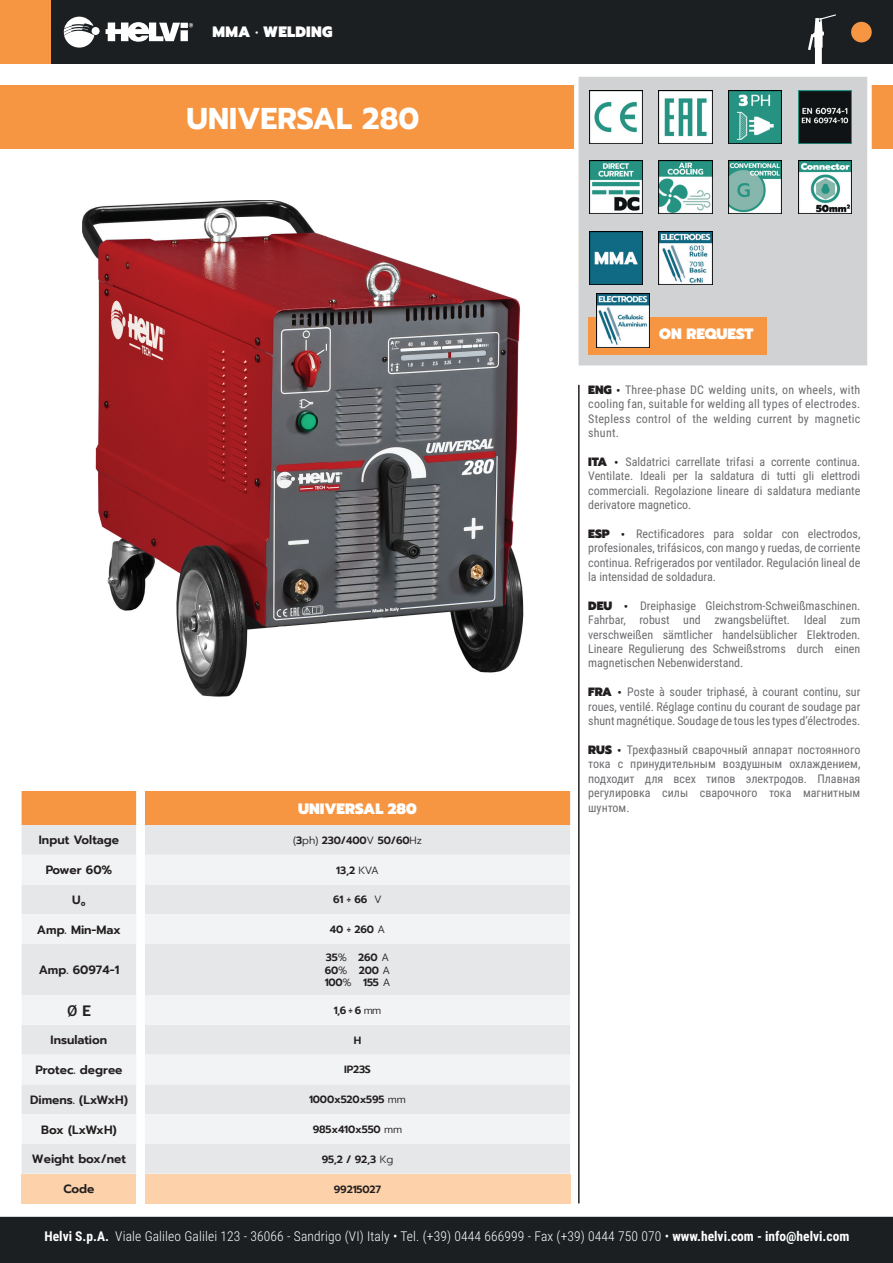
<style>
.page{position:relative;width:893px;height:1263px;background:#fff}
.page>*{position:absolute;margin:0;border:0;box-sizing:border-box;transform-origin:0 0}
.t1{font:700 30px "Prompt";color:#fff}
.t2{font:900 15px "Prompt";color:#fff}
.t3{font:900 15px "Prompt";letter-spacing:.02em;color:#fff}
.t4{font:500 15px "Roboto";color:#231f20}
.t5{font:300 13.5px "Roboto Condensed";letter-spacing:.01em;color:#fff}
.t6{font:12px/14.4px "Roboto Condensed";color:#6c6d70;text-align:justify}
.t7{font:600 12px "Prompt";color:#231f20}
.t8{font:600 12px "Prompt";letter-spacing:-.035em;color:#231f20}
.t9{font:600 10.5px/12.6px "Prompt";letter-spacing:-.015em;color:#231f20;text-align:justify}
.s1{font-weight:300}
.s2{font-family:"Prompt";font-weight:600}
.s3{font-family:"Prompt";font-weight:900;color:#231f20}
.s4{font-weight:700}
.s5{font-family:"Roboto"}
</style>
<div class="page">
<div style="left:0;top:1217px;width:893px;height:46px;background:#1b1f22"></div>
<div style="left:51px;top:0;width:842px;height:64px;background:#1b1f22"></div>
<div style="left:851px;top:22px;width:21px;height:20px;background:#f79642;border-radius:50%"></div>
<div style="left:0;top:0;width:51px;height:64px;background:#f79642"></div>
<svg style="left:64px;top:16px;width:36px;height:32px"></svg>
<svg style="left:106px;top:22px;width:87px;height:20px"></svg>
<hr style="left:578px;top:385px;width:2px;height:818px;background:#231f20">
<div style="left:0;top:85px;width:893px;height:64px;background:#f79642"></div>
<div style="left:574px;top:72px;width:298px;height:298px;background:#d1d2d4;border:4px solid #fff"></div>
<svg style="left:808px;top:14px;width:28px;height:59px"></svg>
<svg style="left:22px;top:791px;width:548px;height:383px;background:#eccaad"></svg>
<svg style="left:22px;top:855px;width:548px;height:289px;fill:#f2f3f4"></svg>
<div style="left:22px;top:1174px;width:114px;height:29px;background:#fdd1aa"></div>
<div style="left:145px;top:1174px;width:425px;height:29px;background:#fdd1aa"></div>
<img style="left:82px;top:200px;width:441px;height:496px">
<div style="left:588px;top:317px;width:178px;height:37px;background:#f79642"></div>
<img style="left:589px;top:91px;width:53px;height:53px">
<img style="left:659px;top:161px;width:53px;height:53px">
<img style="left:589px;top:231px;width:53px;height:53px">
<img style="left:659px;top:91px;width:53px;height:53px">
<img style="left:729px;top:91px;width:53px;height:53px">
<img style="left:729px;top:161px;width:53px;height:53px">
<img style="left:659px;top:231px;width:53px;height:53px">
<img style="left:596px;top:294px;width:54px;height:53px">
<img style="left:798px;top:91px;width:53px;height:53px">
<img style="left:798px;top:161px;width:53px;height:53px">
<img style="left:589px;top:161px;width:53px;height:53px">
<p class="t3" style="left:213px;top:20px;width:121px">MMA · WELDING</p>
<h1 class="t1" style="left:187px;top:96px;width:234px">UNIVERSAL 280</h1>
<p class="t2" style="left:298px;top:797px;width:120px">UNIVERSAL 280</p>
<p class="t7" style="left:39px;top:831px;width:82px">Input Voltage</p>
<p class="t9" style="left:293px;top:834px;width:130px"><span class="s1">(</span>3<span class="s1">ph)</span> 230/400<span class="s1">V</span> 50/60<span class="s1">Hz</span></p>
<p class="t7" style="left:46px;top:861px;width:68px">Power 60%</p>
<p class="t9" style="left:336px;top:864px;width:44px">13,2 <span class="s1">KVA</span></p>
<p class="t7" style="left:72px;top:891px;width:15px">U₀</p>
<p class="t9" style="left:333px;top:893px;width:50px">61 ÷ 66 <span class="s1">V</span></p>
<p class="t7" style="left:37px;top:921px;width:86px">Amp. Min-Max</p>
<p class="t9" style="left:330px;top:923px;width:57px">40 ÷ 260 <span class="s1">A</span></p>
<p class="t7" style="left:39px;top:961px;width:82px">Amp. 60974-1</p>
<p class="t9" style="left:325px;top:951px;width:67px">35<span class="s1">%</span> 260 <span class="s1">A </span>60<span class="s1">%</span> 200 <span class="s1">A </span>100<span class="s1">%</span> 155 <span class="s1">A</span></p>
<p class="t4" style="left:67px;top:1000px;width:25px">Ø <span class="s2">E</span></p>
<p class="t9" style="left:334px;top:1004px;width:49px">1,6 ÷ 6 <span class="s1">mm</span></p>
<p class="t7" style="left:51px;top:1031px;width:58px">Insulation</p>
<p class="t9" style="left:354px;top:1034px;width:9px">H</p>
<p class="t7" style="left:35px;top:1061px;width:89px">Protec. degree</p>
<p class="t9" style="left:344px;top:1063px;width:28px">IP23S</p>
<p class="t7" style="left:30px;top:1091px;width:99px">Dimens. (LxWxH)</p>
<p class="t9" style="left:309px;top:1093px;width:98px">1000x520x595 <span class="s1">mm</span></p>
<p class="t8" style="left:41px;top:1120px;width:77px">Box (LxWxH)</p>
<p class="t9" style="left:313px;top:1123px;width:91px">985x410x550 <span class="s1">mm</span></p>
<p class="t7" style="left:32px;top:1150px;width:96px">Weight box/net</p>
<p class="t9" style="left:322px;top:1153px;width:73px">95,2 / 92,3 <span class="s1">Kg</span></p>
<p class="t7" style="left:64px;top:1180px;width:32px">Code</p>
<p class="t9" style="left:334px;top:1182px;width:49px">99215027</p>
<p class="t2" style="left:659px;top:322px;width:96px">ON REQUEST</p>
<p class="t6" style="left:588px;top:382px;width:274px"><span class="s3">ENG •</span> Three-phase DC welding units, on wheels, with cooling fan, suitable for welding all types of electrodes.<br>Stepless control of the welding current by magnetic shunt.</p>
<p class="t6" style="left:588px;top:454px;width:274px"><span class="s3">ITA •</span> Saldatrici carrellate trifasi a corrente continua.<br>Ventilate. Ideali per la saldatura di tutti gli elettrodi commerciali. Regolazione lineare di saldatura mediante derivatore magnetico.</p>
<p class="t6" style="left:588px;top:526px;width:274px"><span class="s3">ESP •</span> Rectificadores para soldar con electrodos, profesionales, trifásicos, con mango y ruedas, de corriente continua. Refrigerados por ventilador. Regulación lineal de la intensidad de soldadura.</p>
<p class="t6" style="left:588px;top:598px;width:274px"><span class="s3">DEU •</span> Dreiphasige Gleichstrom-Schweißmaschinen.<br>Fahrbar, robust und zwangsbelüftet. Ideal zum verschweißen sämtlicher handelsüblicher Elektroden.<br>Lineare Regulierung des Schweißstroms durch einen magnetischen Nebenwiderstand.</p>
<p class="t6" style="left:588px;top:684px;width:274px"><span class="s3">FRA •</span> Poste à souder triphasé, à courant continu, sur roues, ventilé. Réglage continu du courant de soudage par shunt magnétique. Soudage de tous les types d’électrodes.</p>
<p class="t6" style="left:588px;top:742px;width:274px"><span class="s3">RUS •</span> Трехфазный сварочный аппарат постоянного тока c принудительным воздушным охлаждением, подходит для всех типов электродов. Плавная регулировка силы сварочного тока магнитным шунтом.</p>
<p class="t5" style="left:45px;top:1227px;width:806px"><span class="s4">Helvi S.p.A.</span> Viale Galileo Galilei 123 - 36066 - Sandrigo (VI) Italy <span class="s5">•</span> Tel. (+39) 0444 666999 - Fax (+39) 0444 750 070 <span class="s5">•</span> <span class="s4">www.helvi.com - info@helvi.com</span></p>
</div>
